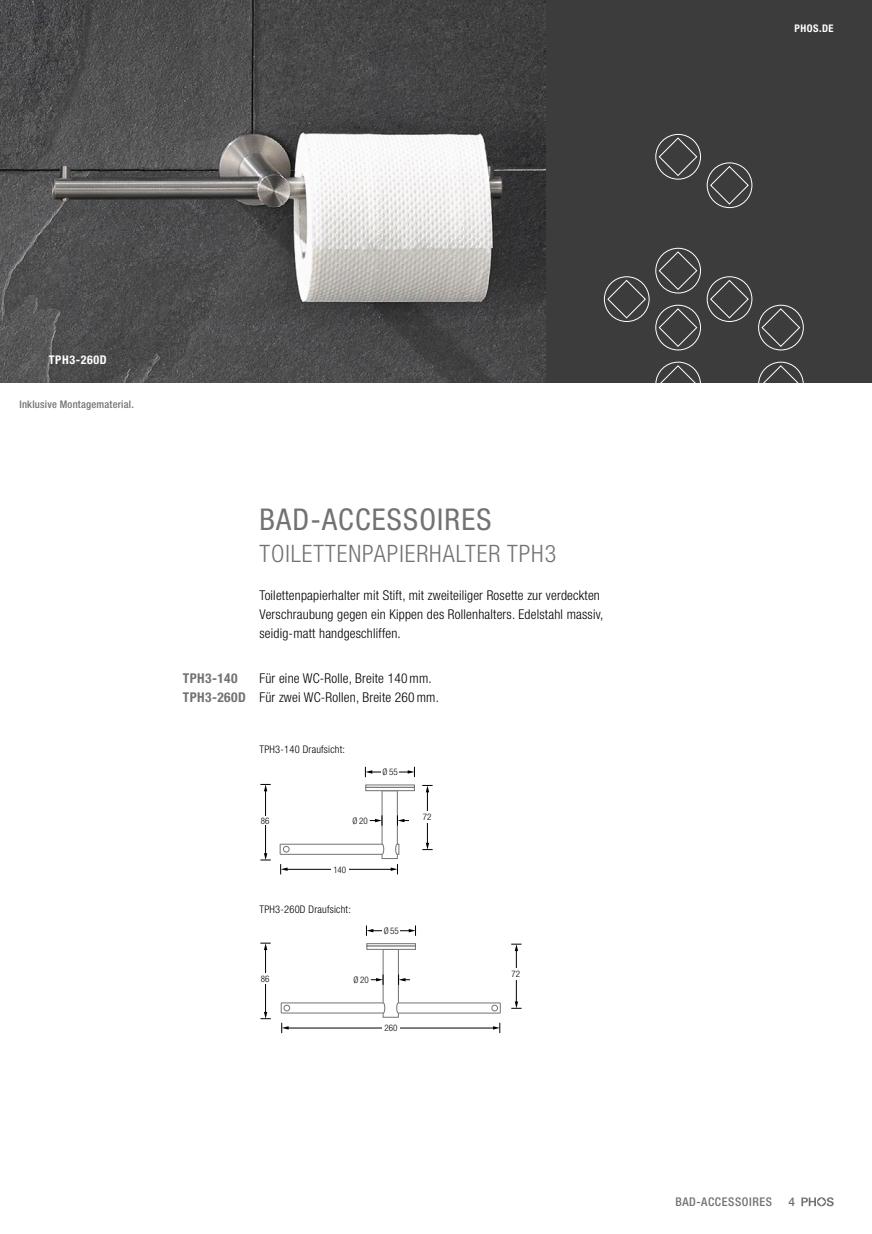
<style>
.page{position:relative;width:872px;height:1234px;background:#fff}
.page>*{position:absolute;margin:0;border:0;box-sizing:border-box;transform-origin:0 0}
.t1{font:condensed 30px "Helvetica Neue LT Std";letter-spacing:.04em;color:#707273}
.t2{font:300 condensed 24px "Helvetica Neue LT Std";letter-spacing:.04em;color:#707273}
.t3{font:300 condensed 13.5px/19.2px "Helvetica Neue LT Std";letter-spacing:.015em;color:#000}
.t4{font:700 condensed 13.5px "Helvetica Neue LT Std";letter-spacing:.03em;color:#707273}
.t5{font:500 condensed 12px "Helvetica Neue LT Std";letter-spacing:.05em;color:#707273}
.t6{font:700 condensed 12px "Helvetica Neue LT Std";letter-spacing:.05em;color:#fff}
.t7{font:500 12px "Helvetica Neue LT Std";color:#707273}
.t8{font:300 condensed 10.5px "Helvetica Neue LT Std";letter-spacing:.02em;color:#000}
.t9{font:500 condensed 10.5px "Helvetica Neue LT Std";letter-spacing:.02em;color:#707273}
.t10{font:700 condensed 10.5px "Helvetica Neue LT Std";letter-spacing:.05em;color:#fff}
.t11{font:300 condensed 9px "Helvetica Neue LT Std";color:#000}
.s1{font-weight:700;color:#707273}
</style>
<div class="page">
<div style="left:0;top:0;width:872px;height:383px;background:#3c3c3c"></div>
<img style="left:0;top:0;width:545px;height:383px">
<hr style="left:398px;top:949px;width:1px;height:53px;background:#707273">
<hr style="left:383px;top:949px;width:1px;height:53px;background:#707273">
<hr style="left:281px;top:1012px;width:102px;height:1px;background:#707273">
<hr style="left:281px;top:1002px;width:102px;height:1px;background:#707273">
<svg style="left:382px;top:1001px;width:17px;height:16px"></svg>
<svg style="left:493px;top:1022px;width:7px;height:10px"></svg>
<svg style="left:281px;top:1022px;width:8px;height:10px"></svg>
<hr style="left:287px;top:1027px;width:207px;height:1px;background:#000">
<div style="left:382px;top:1024px;width:17px;height:7px;background:#fff"></div>
<svg style="left:260px;top:1011px;width:11px;height:8px"></svg>
<svg style="left:260px;top:942px;width:11px;height:7px"></svg>
<hr style="left:265px;top:949px;width:1px;height:63px;background:#000">
<div style="left:259px;top:972px;width:12px;height:11px;background:#fff"></div>
<svg style="left:409px;top:925px;width:7px;height:10px"></svg>
<svg style="left:366px;top:925px;width:7px;height:10px"></svg>
<hr style="left:371px;top:930px;width:40px;height:1px;background:#000">
<div style="left:382px;top:927px;width:18px;height:6px;background:#fff"></div>
<div style="left:366px;top:943px;width:50px;height:3px;background:#fff;border:1px solid #707273"></div>
<svg style="left:366px;top:945px;width:50px;height:4px"></svg>
<hr style="left:398px;top:1012px;width:102px;height:1px;background:#707273">
<hr style="left:398px;top:1002px;width:102px;height:1px;background:#707273">
<svg style="left:511px;top:1001px;width:10px;height:7px"></svg>
<svg style="left:511px;top:943px;width:10px;height:7px"></svg>
<hr style="left:516px;top:949px;width:1px;height:52px;background:#000">
<div style="left:510px;top:968px;width:11px;height:11px;background:#fff"></div>
<svg style="left:371px;top:974px;width:13px;height:10px"></svg>
<svg style="left:398px;top:974px;width:12px;height:10px"></svg>
<div style="left:284px;top:1004px;width:6px;height:7px;border:1px solid #707273;border-radius:50%"></div>
<div style="left:491px;top:1004px;width:7px;height:7px;border:1px solid #707273;border-radius:50%"></div>
<hr style="left:397px;top:791px;width:1px;height:53px;background:#707273">
<hr style="left:382px;top:791px;width:1px;height:53px;background:#707273">
<svg style="left:382px;top:790px;width:16px;height:1px"></svg>
<hr style="left:280px;top:853px;width:102px;height:1px;background:#707273">
<hr style="left:280px;top:843px;width:102px;height:1px;background:#707273">
<svg style="left:381px;top:843px;width:18px;height:31px"></svg>
<svg style="left:280px;top:864px;width:7px;height:10px"></svg>
<svg style="left:370px;top:815px;width:13px;height:10px"></svg>
<svg style="left:397px;top:815px;width:12px;height:10px"></svg>
<hr style="left:285px;top:868px;width:107px;height:1px;background:#000">
<div style="left:331px;top:866px;width:17px;height:6px;background:#fff"></div>
<svg style="left:422px;top:842px;width:10px;height:8px"></svg>
<svg style="left:422px;top:785px;width:10px;height:7px"></svg>
<hr style="left:427px;top:790px;width:1px;height:53px;background:#000">
<svg style="left:260px;top:853px;width:11px;height:7px"></svg>
<svg style="left:260px;top:784px;width:11px;height:7px"></svg>
<hr style="left:265px;top:790px;width:1px;height:63px;background:#000">
<div style="left:259px;top:816px;width:12px;height:8px;background:#fff"></div>
<svg style="left:408px;top:766px;width:7px;height:11px"></svg>
<svg style="left:365px;top:766px;width:7px;height:11px"></svg>
<hr style="left:370px;top:771px;width:40px;height:1px;background:#000">
<div style="left:381px;top:768px;width:18px;height:7px;background:#fff"></div>
<svg style="left:365px;top:786px;width:50px;height:4px"></svg>
<div style="left:283px;top:845px;width:6px;height:7px;border:1px solid #707273;border-radius:50%"></div>
<div style="left:421px;top:810px;width:12px;height:12px;background:#fff"></div>
<svg style="left:758px;top:304px;width:46px;height:46px"></svg>
<svg style="left:655px;top:134px;width:97px;height:74px"></svg>
<svg style="left:758px;top:361px;width:46px;height:22px"></svg>
<svg style="left:603px;top:247px;width:149px;height:103px"></svg>
<svg style="left:655px;top:361px;width:46px;height:22px"></svg>
<svg style="left:801px;top:1197px;width:32px;height:8px"></svg>
<p class="t10" style="left:794px;top:22px;width:41px">PHOS.DE</p>
<p class="t6" style="left:49px;top:352px;width:59px">TPH3-260D</p>
<p class="t9" style="left:19px;top:398px;width:116px">Inklusive Montagematerial.</p>
<h1 class="t1" style="left:259px;top:501px;width:233px">BAD-ACCESSOIRES</h1>
<h2 class="t2" style="left:259px;top:539px;width:298px">TOILETTENPAPIERHALTER TPH3</h2>
<p class="t3" style="left:259px;top:585px;width:345px">Toilettenpapierhalter mit Stift, mit zweiteiliger Rosette zur verdeckten<br>Verschraubung gegen ein Kippen des Rollenhalters. Edelstahl massiv, seidig-matt handgeschliffen.</p>
<p class="t3" style="left:183px;top:668px;width:257px;text-indent:77px">Für eine WC-Rolle, Breite 140mm.<br><span class="s1">TPH3-260D</span> Für zwei WC-Rollen, Breite 260mm.</p>
<p class="t4" style="left:183px;top:669px;width:56px">TPH3-140</p>
<p class="t8" style="left:259px;top:743px;width:87px">TPH3-140 Draufsicht:</p>
<p class="t11" style="left:382px;top:766px;width:17px">Ø55</p>
<p class="t11" style="left:261px;top:815px;width:10px">86</p>
<p class="t11" style="left:352px;top:815px;width:17px">Ø20</p>
<p class="t11" style="left:333px;top:864px;width:14px">140</p>
<p class="t8" style="left:259px;top:902px;width:93px">TPH3-260D Draufsicht:</p>
<p class="t11" style="left:384px;top:925px;width:17px">Ø55</p>
<p class="t11" style="left:261px;top:973px;width:10px">86</p>
<p class="t11" style="left:354px;top:974px;width:17px">Ø20</p>
<p class="t11" style="left:384px;top:1022px;width:14px">260</p>
<p class="t11" style="left:423px;top:811px;width:10px">72</p>
<p class="t11" style="left:511px;top:968px;width:10px">72</p>
<p class="t5" style="left:675px;top:1194px;width:98px">BAD-ACCESSOIRES</p>
<p class="t7" style="left:788px;top:1194px;width:8px">4</p>
</div>
